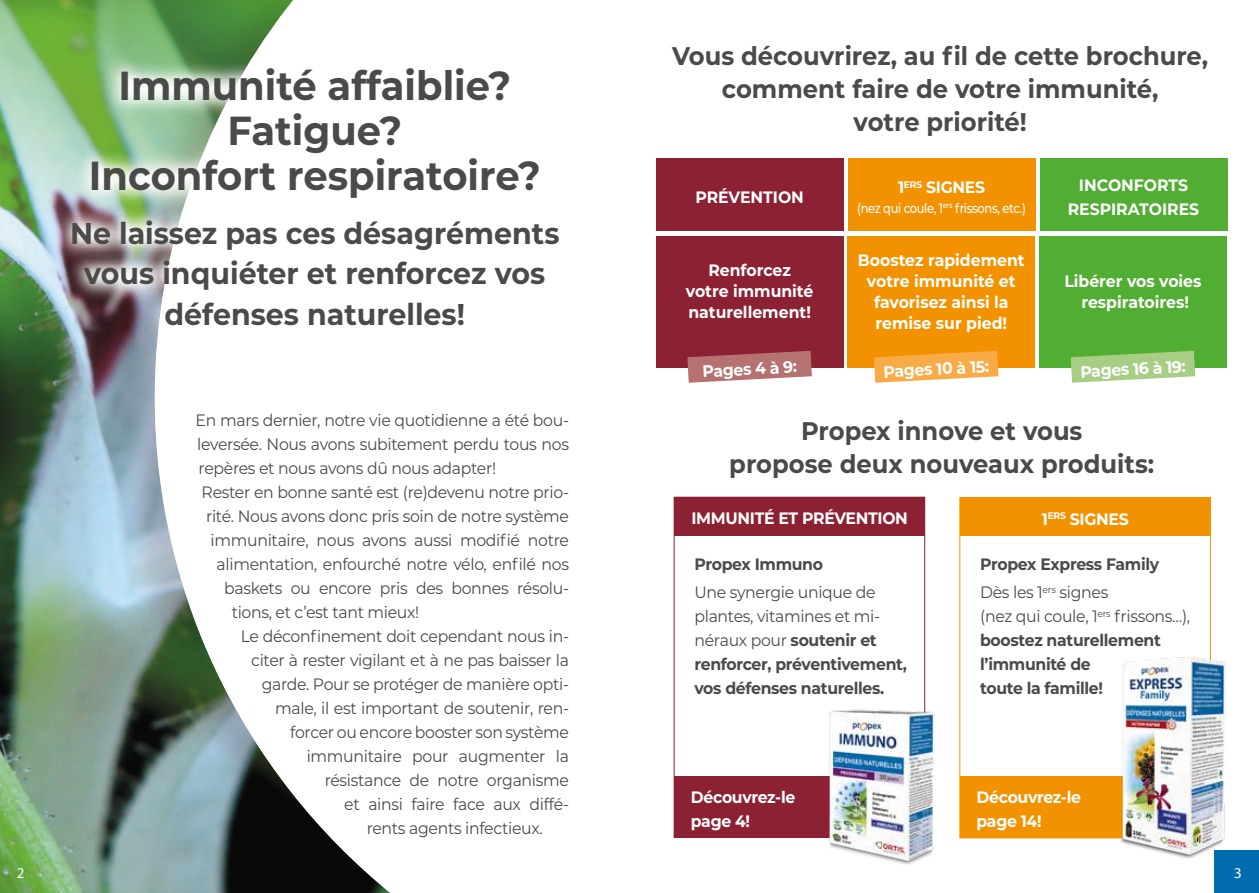
<style>
.page{position:relative;width:1259px;height:893px;background:#fff}
.page>*{position:absolute;margin:0;border:0;box-sizing:border-box;transform-origin:0 0}
.t1{font:700 40.5px/45px "Montserrat";color:#4a4a49;text-align:center;scale:.95 1}
.t2{font:700 30px/40.5px "Montserrat";color:#4a4a49;text-align:center;scale:.95 1}
.t3{font:700 25.5px/33px "Montserrat";color:#4a4a49;text-align:center;scale:.95 1}
.t4{font:16.5px "Montserrat";letter-spacing:-.02em;color:#4a4a49;scale:.95 1}
.t5{font:700 16.5px/24px "Montserrat";letter-spacing:-.02em;color:#4a4a49;scale:.95 1}
.t6{font:700 16.5px/21px "Montserrat";color:#fff;text-align:center;scale:.95 1}
.t7{font:700 16.5px/24px "Montserrat";letter-spacing:-.02em;color:#fff;scale:.95 1}
.t8{font:15px "Myriad Pro";color:#fff}
.t9{font:500 13.5px "Montserrat";letter-spacing:-.03em;color:#fff;scale:.85 1}
.s1{font-weight:400}
</style>
<div class="page">
<div style="left:1214px;top:850px;width:45px;height:43px;background:#006eae"></div>
<div style="left:0;top:0;width:408px;height:893px;background:#680c00;opacity:.19"></div>
<img style="left:54px;top:50px;width:354px;height:293px">
<div style="left:1039px;top:236px;width:187px;height:132px;background:#52ae32"></div>
<div style="left:656px;top:236px;width:187px;height:132px;background:#8c2133"></div>
<div style="left:847px;top:236px;width:188px;height:132px;background:#f39200"></div>
<svg style="left:687px;top:351px;width:125px;height:32px"></svg>
<svg style="left:874px;top:351px;width:124px;height:32px"></svg>
<svg style="left:1070px;top:351px;width:125px;height:32px"></svg>
<div style="left:656px;top:158px;width:187px;height:73px;background:#8c2133"></div>
<div style="left:1040px;top:158px;width:187px;height:73px;background:#52ae32"></div>
<div style="left:848px;top:158px;width:187px;height:73px;background:#f39200"></div>
<div style="left:674px;top:497px;width:251px;height:38px;background:#8c2133"></div>
<div style="left:674px;top:776px;width:163px;height:62px;background:#8c2133"></div>
<img style="left:828px;top:702px;width:107px;height:163px">
<div style="left:960px;top:498px;width:250px;height:38px;background:#f39200"></div>
<div style="left:959px;top:776px;width:174px;height:62px;background:#f39200"></div>
<img style="left:1113px;top:636px;width:113px;height:223px">
<h1 class="t1" style="left:89px;top:61px;width:477px">Immunité affaiblie?<br>Fatigue?<br>Inconfort respiratoire?</h1>
<h2 class="t2" style="left:70px;top:211px;width:517px">Ne laissez pas ces désagréments vous inquiéter et renforcez vos défenses naturelles!</h2>
<p class="t4" style="left:196px;top:409px;width:394px">En mars dernier, notre vie quotidienne a été bou-</p>
<p class="t4" style="left:197px;top:433px;width:393px">leversée. Nous avons subitement perdu tous nos</p>
<p class="t4" style="left:199px;top:457px;width:315px">repères et nous avons dû nous adapter!</p>
<p class="t4" style="left:202px;top:481px;width:388px">Rester en bonne santé est (re)devenu notre prio-</p>
<p class="t4" style="left:206px;top:505px;width:383px">rité. Nous avons donc pris soin de notre système</p>
<p class="t4" style="left:211px;top:529px;width:379px">immunitaire, nous avons aussi modifié notre</p>
<p class="t4" style="left:217px;top:553px;width:372px">alimentation, enfourché notre vélo, enfilé nos</p>
<p class="t4" style="left:224px;top:577px;width:364px">baskets ou encore pris des bonnes résolu-</p>
<p class="t4" style="left:232px;top:601px;width:199px">tions, et c’est tant mieux!</p>
<p class="t4" style="left:241px;top:625px;width:347px">Le déconfinement doit cependant nous in-</p>
<p class="t4" style="left:251px;top:649px;width:336px">citer à rester vigilant et à ne pas baisser la</p>
<p class="t4" style="left:262px;top:673px;width:325px">garde. Pour se protéger de manière opti-</p>
<p class="t4" style="left:275px;top:697px;width:311px">male, il est important de soutenir, ren-</p>
<p class="t4" style="left:290px;top:721px;width:295px">forcer ou encore booster son système</p>
<p class="t4" style="left:307px;top:745px;width:278px">immunitaire pour augmenter la</p>
<p class="t4" style="left:325px;top:769px;width:259px">résistance de notre organisme</p>
<p class="t4" style="left:344px;top:793px;width:238px">et ainsi faire face aux diffé-</p>
<p class="t4" style="left:367px;top:817px;width:187px">rents agents infectieux.</p>
<h3 class="t3" style="left:672px;top:38px;width:566px">Vous découvrirez, au fil de cette brochure, comment faire de votre immunité,<br>votre priorité!</h3>
<p class="t6" style="left:695px;top:186px;width:116px">PRÉVENTION</p>
<p class="t6" style="left:1067px;top:172px;width:140px;line-height:24px">INCONFORTS<br>RESPIRATOIRES</p>
<p class="t6" style="left:898px;top:176px;width:93px">1<sup>ERS</sup> SIGNES</p>
<p class="t9" style="left:857px;top:198px;width:200px">(nez qui coule, 1<sup>ers</sup> frissons, etc.)</p>
<p class="t6" style="left:686px;top:259px;width:136px">Renforcez votre immunité naturellement!</p>
<p class="t6" style="left:858px;top:248px;width:177px">Boostez rapidement votre immunité et favorisez ainsi la remise sur pied!</p>
<p class="t6" style="left:702px;top:360px;width:101px;rotate:-3deg">Pages 4 à 9:</p>
<p class="t6" style="left:883px;top:360px;width:113px;rotate:-3deg">Pages 10 à 15:</p>
<p class="t6" style="left:1079px;top:360px;width:113px;rotate:-3deg">Pages 16 à 19:</p>
<p class="t6" style="left:1064px;top:269px;width:146px">Libérer vos voies respiratoires!</p>
<h3 class="t3" style="left:729px;top:413px;width:449px">Propex innove et vous<br>propose deux nouveaux produits:</h3>
<p class="t7" style="left:691px;top:506px;width:229px">IMMUNITÉ ET PRÉVENTION</p>
<p class="t5" style="left:694px;top:551px;width:137px">Propex Immuno</p>
<p class="t5" style="left:694px;top:579px;width:225px"><span class="s1">Une synergie unique de plantes, vitamines et mi&shy;néraux pour</span> soutenir et renforcer, préventivement, vos défenses naturelles.</p>
<p class="t6" style="left:1042px;top:507px;width:93px">1<sup>ERS</sup> SIGNES</p>
<p class="t5" style="left:980px;top:549px;width:190px;line-height:28.2px">Propex Express Family<br><span class="s1">Dès les 1</span><sup>ers</sup> <span class="s1">signes</span></p>
<p class="t5" style="left:980px;top:604px;width:223px"><span class="s1">(nez qui coule, 1</span><sup>ers</sup> <span class="s1">frissons…), </span>boostez naturellement l’immunité de<br>toute la famille!</p>
<p class="t7" style="left:691px;top:784px;width:111px">Découvrez-le page 4!</p>
<p class="t7" style="left:976px;top:785px;width:111px">Découvrez-le page 14!</p>
<p class="t8" style="left:17px;top:864px;width:9px">2</p>
<p class="t8" style="left:1234px;top:863px;width:9px">3</p>
</div>
